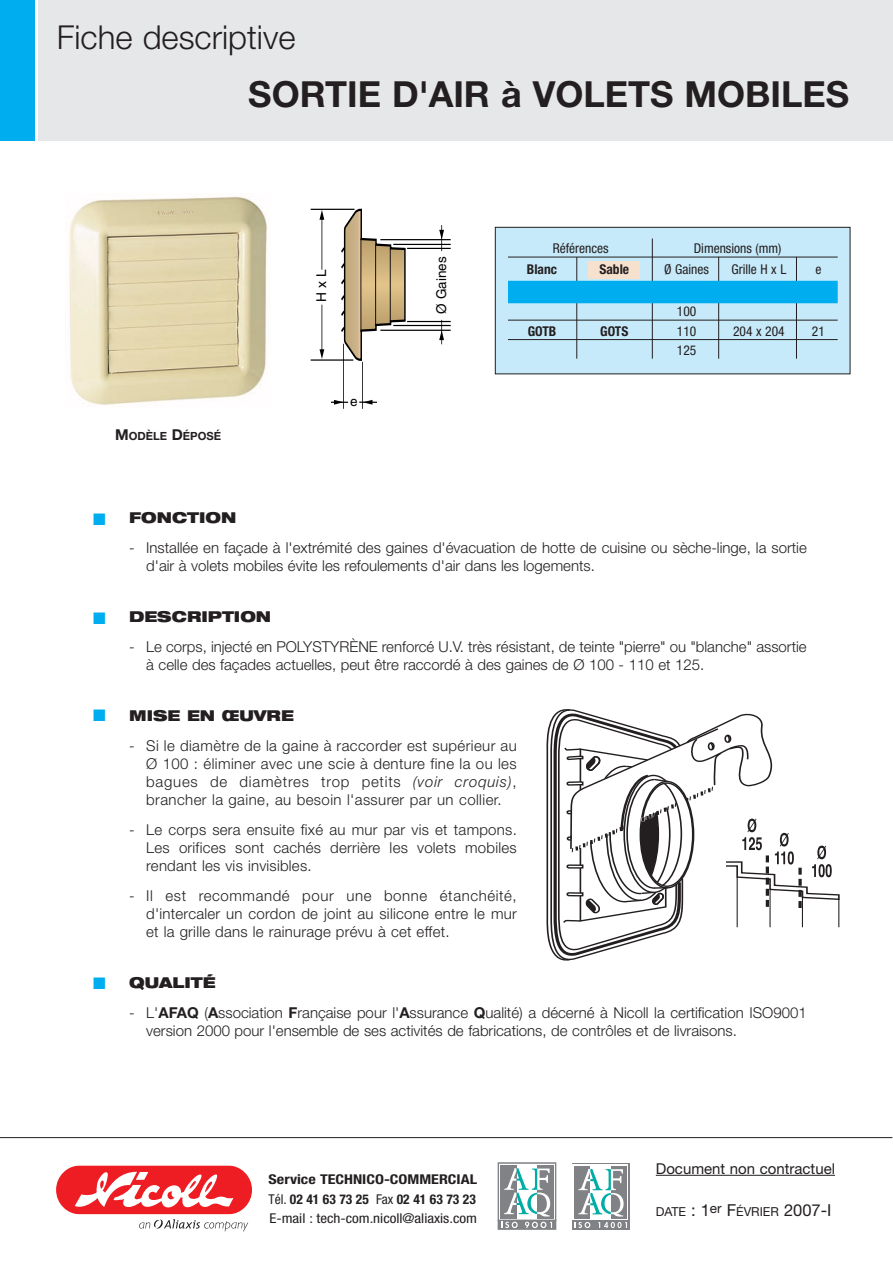
<style>
.page{position:relative;width:893px;height:1263px;background:#fff}
.page>*{position:absolute;margin:0;border:0;box-sizing:border-box;transform-origin:0 0}
.t1{font:700 36px "Helvetica Neue";color:#231f20}
.t2{font:300 33px "Helvetica Neue";color:#231f20}
.t3{font:16.5px "Zapf Dingbats ITC";color:#00aeef}
.t4{font:300 15px/18px "Helvetica Neue";color:#231f20}
.t5{font:900 expanded 15px "Helvetica Neue";color:#231f20}
.t6{font:15px "Helvetica Neue";color:#231f20}
.t7{font:700 condensed 13.5px/19.5px "Helvetica Neue";color:#231f20;text-align:justify;scale:1.19 1}
.t8{font:condensed 13.5px "Helvetica Neue";color:#231f20}
.t9{font:700 condensed 13.5px "Helvetica Neue";color:#231f20}
.t10{font:13.5px "Helvetica";color:#000}
.t11{font:12.3px "Helvetica Neue";color:#231f20}
.t12{font:700 11.25px "Helvetica Neue";color:#231f20}
.s1{font-size:15px}
.s2{font-style:italic}
.s3{font-weight:700}
.s4{font-weight:400}
.s5{font-size:16.5px}
</style>
<div class="page">
<div style="left:38px;top:0;width:855px;height:140px;background:#e6e7e9"></div>
<img style="left:69px;top:196px;width:198px;height:209px">
<svg style="left:56px;top:1165px;width:196px;height:66px"></svg>
<hr style="left:0;top:1137px;width:892px;height:1px;background:#231f20">
<div style="left:498px;top:1220px;width:58px;height:9px;background:#808285"></div>
<div style="left:498px;top:1220px;width:58px;height:10px;border:1px solid #808285"></div>
<svg style="left:500px;top:1165px;width:54px;height:54px"></svg>
<div style="left:498px;top:1162px;width:58px;height:59px;border:1px solid #808285"></div>
<div style="left:500px;top:1165px;width:16px;height:53px;background:#808285"></div>
<div style="left:537px;top:1165px;width:17px;height:53px;background:#808285"></div>
<svg style="left:504px;top:1168px;width:46px;height:48px"></svg>
<svg style="left:501px;top:1222px;width:17px;height:6px"></svg>
<svg style="left:525px;top:1222px;width:27px;height:6px"></svg>
<div style="left:572px;top:1163px;width:57px;height:66px;background:#808285"></div>
<svg style="left:573px;top:1164px;width:55px;height:56px"></svg>
<div style="left:574px;top:1166px;width:16px;height:52px;background:#808285"></div>
<div style="left:611px;top:1166px;width:16px;height:52px;background:#808285"></div>
<svg style="left:578px;top:1169px;width:46px;height:47px"></svg>
<svg style="left:574px;top:1222px;width:16px;height:6px"></svg>
<svg style="left:598px;top:1222px;width:29px;height:6px"></svg>
<hr style="left:656px;top:1175px;width:179px;height:1px;background:#231f20">
<div style="left:0;top:0;width:34px;height:140px;background:#00aeef"></div>
<hr style="left:362px;top:362px;width:1px;height:47px;background:#000">
<hr style="left:322px;top:215px;width:1px;height:55px;background:#000">
<hr style="left:322px;top:305px;width:1px;height:50px;background:#000">
<hr style="left:311px;top:360px;width:42px;height:1px;background:#000">
<svg style="left:319px;top:349px;width:5px;height:10px"></svg>
<svg style="left:319px;top:210px;width:5px;height:10px"></svg>
<hr style="left:380px;top:330px;width:71px;height:1px;background:#000">
<svg style="left:439px;top:320px;width:5px;height:24px"></svg>
<svg style="left:439px;top:225px;width:5px;height:26px"></svg>
<hr style="left:343px;top:344px;width:1px;height:65px;background:#000">
<svg style="left:331px;top:400px;width:17px;height:5px"></svg>
<svg style="left:359px;top:400px;width:18px;height:5px"></svg>
<hr style="left:311px;top:209px;width:43px;height:1px;background:#000">
<hr style="left:393px;top:325px;width:58px;height:1px;background:#000">
<hr style="left:407px;top:321px;width:44px;height:1px;background:#000">
<hr style="left:380px;top:239px;width:71px;height:1px;background:#000">
<hr style="left:393px;top:244px;width:58px;height:1px;background:#000">
<hr style="left:407px;top:248px;width:44px;height:1px;background:#000">
<svg style="left:340px;top:208px;width:66px;height:156px"></svg>
<hr style="left:360px;top:238px;width:1px;height:94px;background:#000">
<svg style="left:547px;top:709px;width:293px;height:252px"></svg>
<div style="left:495px;top:227px;width:355px;height:147px;background:#c6eafa"></div>
<div style="left:495px;top:227px;width:355px;height:147px;border:1px solid #231f20"></div>
<div style="left:588px;top:261px;width:51px;height:17px;background:#f6e0ce"></div>
<hr style="left:576px;top:257px;width:1px;height:102px;background:#231f20">
<hr style="left:652px;top:238px;width:1px;height:121px;background:#231f20">
<hr style="left:718px;top:257px;width:1px;height:102px;background:#231f20">
<hr style="left:796px;top:257px;width:1px;height:102px;background:#231f20">
<hr style="left:508px;top:257px;width:330px;height:1px;background:#231f20">
<div style="left:508px;top:281px;width:330px;height:22px;background:#00aeef"></div>
<hr style="left:508px;top:320px;width:330px;height:1px;background:#231f20">
<hr style="left:508px;top:339px;width:330px;height:1px;background:#231f20">
<h2 class="t2" style="left:57px;top:25px;width:240px">Fiche descriptive</h2>
<h1 class="t1" style="left:248px;top:81px;width:602px">SORTIE D'AIR à VOLETS MOBILES</h1>
<p class="t12" style="left:115px;top:432px;width:107px"><span class="s1">M</span>ODÈLE <span class="s1">D</span>ÉPOSÉ</p>
<p class="t10" style="left:316px;top:302px;width:34px;rotate:-90deg">HxL</p>
<p class="t10" style="left:350px;top:396px;width:9px">e</p>
<p class="t10" style="left:436px;top:314px;width:59px;rotate:-90deg">Ø Gaines</p>
<p class="t8" style="left:553px;top:244px;width:57px">Références</p>
<p class="t8" style="left:694px;top:244px;width:89px">Dimensions (mm)</p>
<p class="t9" style="left:527px;top:264px;width:32px">Blanc</p>
<p class="t9" style="left:599px;top:264px;width:31px">Sable</p>
<p class="t8" style="left:664px;top:264px;width:46px">Ø Gaines</p>
<p class="t8" style="left:731px;top:264px;width:56px">Grille H x L</p>
<p class="t8" style="left:815px;top:264px;width:7px">e</p>
<p class="t8" style="left:677px;top:307px;width:21px">100</p>
<p class="t9" style="left:528px;top:326px;width:30px">GOTB</p>
<p class="t9" style="left:600px;top:326px;width:30px">GOTS</p>
<p class="t8" style="left:677px;top:326px;width:21px">110</p>
<p class="t8" style="left:733px;top:326px;width:53px">204 x 204</p>
<p class="t8" style="left:812px;top:326px;width:14px">21</p>
<p class="t8" style="left:677px;top:346px;width:21px">125</p>
<p class="t3" style="left:93px;top:509px;width:14px">■</p>
<p class="t3" style="left:93px;top:608px;width:14px">■</p>
<p class="t3" style="left:93px;top:706px;width:14px">■</p>
<p class="t3" style="left:93px;top:973px;width:14px">■</p>
<p class="t5" style="left:129px;top:512px;width:109px">FONCTION</p>
<p class="t4" style="left:146px;top:540px;width:662px;text-indent:-17px">- Installée en façade à l'extrémité des gaines d'évacuation de hotte de cuisine ou sèche-linge, la sortie d'air à volets mobiles évite les refoulements d'air dans les logements.</p>
<p class="t5" style="left:129px;top:611px;width:143px">DESCRIPTION</p>
<p class="t4" style="left:146px;top:639px;width:662px;text-indent:-17px">- Le corps, injecté en POLYSTYRÈNE renforcé U.V. très résistant, de teinte "pierre" ou "blanche" assortie à celle des façades actuelles, peut être raccordé à des gaines de Ø 100 - 110 et 125.</p>
<p class="t5" style="left:129px;top:710px;width:166px">MISE EN ŒUVRE</p>
<p class="t4" style="left:146px;top:738px;width:372px;text-align:justify;text-indent:-17px">- Si le diamètre de la gaine à raccorder est supérieur au Ø 100 : éliminer avec une scie à denture fine la ou les bagues de diamètres trop petits <span class="s2">(voir croquis)</span>, brancher la gaine, au besoin l'assurer par un collier.</p>
<p class="t4" style="left:146px;top:822px;width:372px;text-align:justify;text-indent:-17px">- Le corps sera ensuite fixé au mur par vis et tampons.<br>Les orifices sont cachés derrière les volets mobiles rendant les vis invisibles.</p>
<p class="t4" style="left:146px;top:888px;width:372px;text-align:justify;text-indent:-17px">- Il est recommandé pour une bonne étanchéité, d'intercaler un cordon de joint au silicone entre le mur et la grille dans le rainurage prévu à cet effet.</p>
<p class="t5" style="left:129px;top:977px;width:88px">QUALITÉ</p>
<p class="t4" style="left:146px;top:1005px;width:662px;text-indent:-17px">- L'<span class="s3">AFAQ</span> (<span class="s3">A</span>ssociation <span class="s3">F</span>rançaise pour l'<span class="s3">A</span>ssurance <span class="s3">Q</span>ualité) a décerné à Nicoll la certification ISO9001 version 2000 pour l'ensemble de ses activités de fabrications, de contrôles et de livraisons.</p>
<p class="t7" style="left:269px;top:1171px;width:177px">Service TECHNICO-COMMERCIAL <span class="s4">Tél.</span> 02 41 63 73 25 <span class="s4">Fax</span> 02 41 63 73 23<br><span class="s4">E-mail : tech-com.nicoll@aliaxis.com</span></p>
<p class="t6" style="left:656px;top:1163px;width:181px">Document non contractuel</p>
<p class="t11" style="left:656px;top:1207px;width:177px">DATE <span class="s5">: 1</span><sup>er</sup> <span class="s5">F</span>ÉVRIER <span class="s5">2007-I</span></p>
</div>
